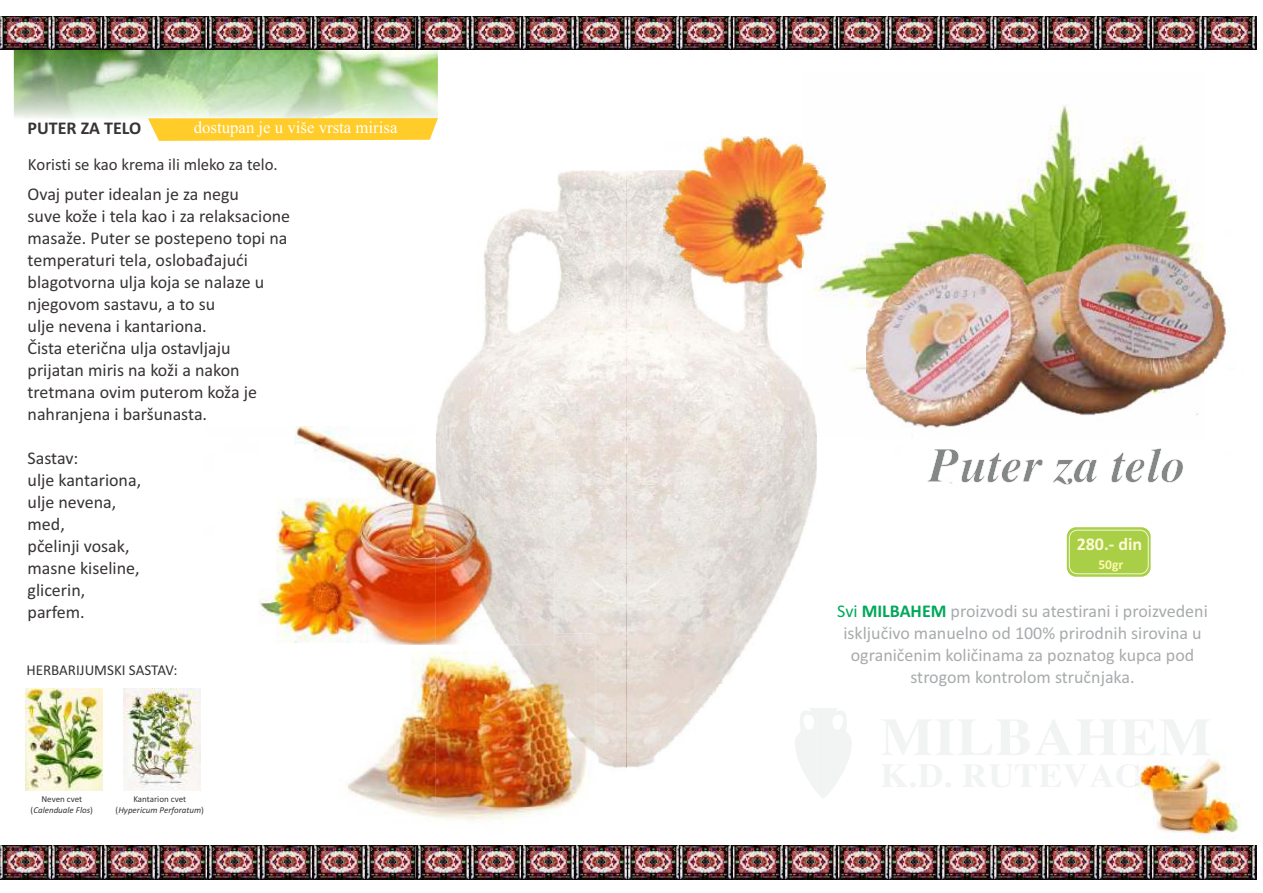
<style>
.page{position:relative;width:1263px;height:893px;background:#fff}
.page>*{position:absolute;margin:0;border:0;box-sizing:border-box;transform-origin:0 0}
.t1{font:18px/22px "Calibri";color:#383336}
.t2{font:18px/22px "Calibri";color:#a8abad;text-align:center}
.t3{font:700 18px "Calibri";color:#383336}
.t4{font:700 18px "Calibri";color:#fffad6}
.t5{font:17.1px "Calibri";color:#383336}
.t6{font:17.1px "Times New Roman";color:#fff}
.t7{font:15px "Calibri";color:#383336}
.t8{font:700 13.5px "Calibri";color:#fff7b0}
.t9{font:italic 9px/10.9px "Calibri";color:#383336;text-align:center}
.s1{font-style:normal}
.s2{color:#00a859}
.s3{font-weight:700;color:#00a859}
</style>
<div class="page">
<img style="left:817px;top:104px;width:372px;height:289px">
<img style="left:347px;top:654px;width:89px;height:164px">
<img style="left:259px;top:426px;width:296px;height:219px">
<img style="left:14px;top:50px;width:424px;height:69px">
<img style="left:0;top:16px;width:1256px;height:34px">
<img style="left:0;top:846px;width:1256px;height:33px">
<img style="left:626px;top:170px;width:48px;height:598px">
<img style="left:674px;top:285px;width:143px;height:453px">
<img style="left:803px;top:285px;width:14px;height:153px">
<img style="left:436px;top:171px;width:190px;height:303px">
<img style="left:555px;top:473px;width:71px;height:202px">
<img style="left:595px;top:675px;width:31px;height:93px">
<img style="left:436px;top:634px;width:159px;height:186px">
<img style="left:436px;top:171px;width:2px;height:205px">
<img style="left:26px;top:689px;width:76px;height:102px">
<img style="left:1135px;top:749px;width:106px;height:91px">
<svg style="left:817px;top:708px;width:35px;height:90px"></svg>
<img style="left:794px;top:708px;width:23px;height:83px">
<img style="left:1135px;top:749px;width:75px;height:6px">
<img style="left:1135px;top:764px;width:4px;height:24px">
<img style="left:664px;top:137px;width:162px;height:148px">
<svg style="left:148px;top:118px;width:290px;height:23px;background:#fecf38"></svg>
<img style="left:124px;top:688px;width:76px;height:102px">
<img style="left:950px;top:244px;width:277px;height:240px">
<img style="left:867px;top:226px;width:336px;height:212px">
<svg style="left:928px;top:449px;width:115px;height:34px"></svg>
<img style="left:1001px;top:459px;width:42px;height:24px">
<img style="left:1023px;top:459px;width:20px;height:23px">
<svg style="left:1052px;top:459px;width:45px;height:26px"></svg>
<img style="left:1073px;top:459px;width:24px;height:24px">
<svg style="left:1111px;top:448px;width:72px;height:35px"></svg>
<img style="left:1161px;top:459px;width:22px;height:24px">
<svg style="left:1067px;top:527px;width:83px;height:50px"></svg>
<svg style="left:1069px;top:530px;width:79px;height:44px;background:#abd04c"></svg>
<p class="t3" style="left:28px;top:121px;width:115px">PUTER ZA TELO</p>
<p class="t6" style="left:194px;top:121px;width:205px">dostupan je u više vrsta mirisa</p>
<p class="t5" style="left:28px;top:157px;width:252px">Koristi se kao krema ili mleko za telo.</p>
<p class="t1" style="left:28px;top:185px;width:264px">Ovaj puter idealan je za negu<br>suve kože i tela kao i za relaksacione masaže. Puter se postepeno topi na temperaturi tela, oslobađajući blagotvorna ulja koja se nalaze u njegovom sastavu, a to su<br>ulje nevena i kantariona.<br>Čista eterična ulja ostavljaju prijatan miris na koži a nakon tretmana ovim puterom koža je nahranjena i baršunasta.</p>
<p class="t1" style="left:28px;top:448px;width:115px">Sastav:<br>ulje kantariona, ulje nevena, med,<br>pčelinji vosak, masne kiseline, glicerin, parfem.</p>
<p class="t7" style="left:26px;top:664px;width:152px">HERBARIJUMSKI SASTAV:</p>
<p class="t9" style="left:31px;top:795px;width:64px"><span class="s1">Neven cvet (</span>Calenduale Flos<span class="s1">)</span></p>
<p class="t9" style="left:116px;top:794px;width:90px"><span class="s1">Kantarion cvet (</span>Hypericum Perforatum<span class="s1">)</span></p>
<p class="t4" style="left:1077px;top:536px;width:67px">280.- din</p>
<p class="t8" style="left:1098px;top:559px;width:26px">50gr</p>
<p class="t2" style="left:837px;top:601px;width:372px"><span class="s2">Svi</span> <span class="s3">MILBAHEM</span> proizvodi su atestirani i proizvedeni isključivo manuelno od 100% prirodnih sirovina u ograničenim količinama za poznatog kupca pod strogom kontrolom stručnjaka.</p>
</div>
